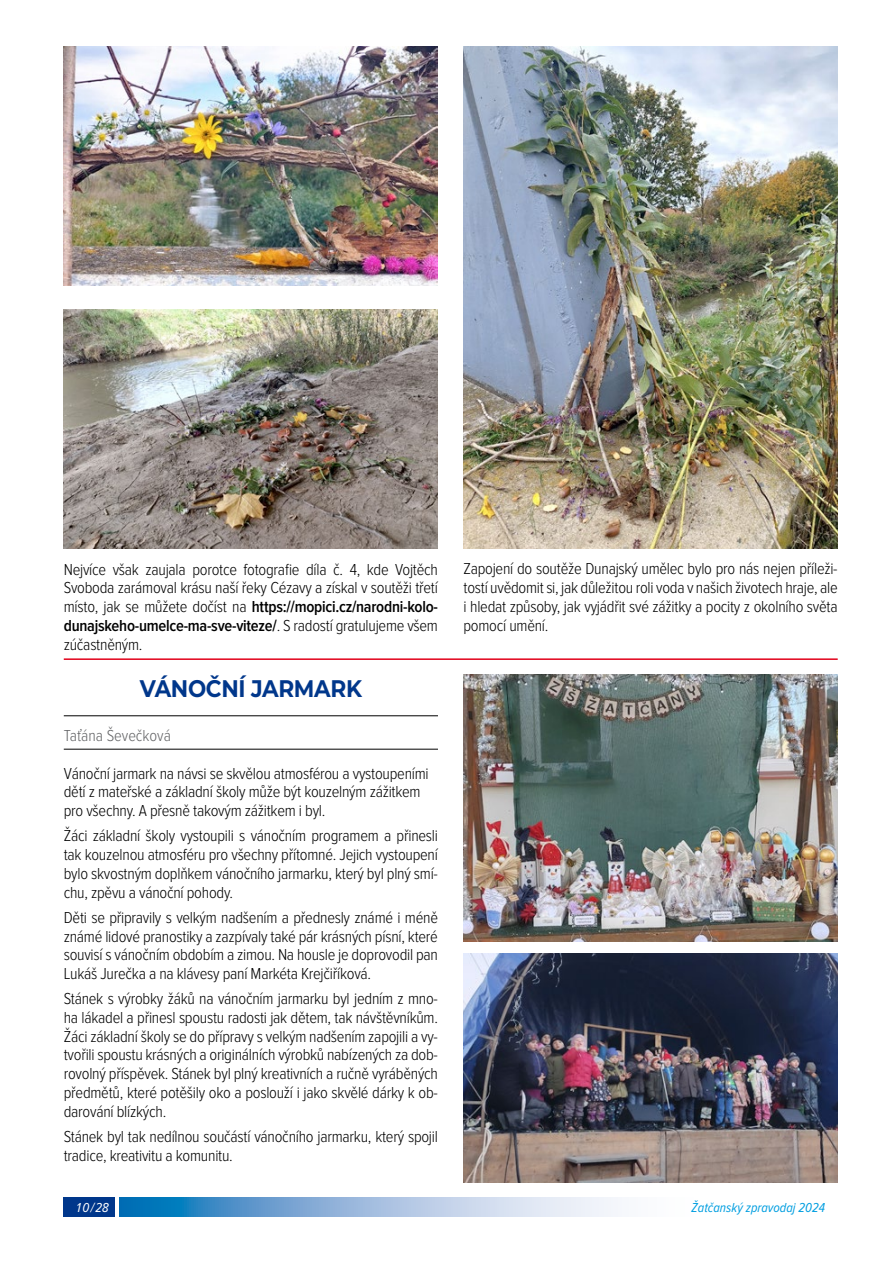
<style>
.page{position:relative;width:893px;height:1263px;background:#fff}
.page>*{position:absolute;margin:0;border:0;box-sizing:border-box;transform-origin:0 0}
.t1{font:700 24px "Montserrat";letter-spacing:-.015em;color:#00378b;scale:.9 1}
.t2{font:300 16.5px/18.8px "Proxima Nova Cond";letter-spacing:-.015em;color:#000;text-align:justify}
.t3{font:300 16.5px "Proxima Nova Cond";color:#646567}
.t4{font:italic 13.5px "Proxima Nova Cond";color:#009ee0}
.t5{font:italic 13.5px "Proxima Nova Cond";color:#fff}
.s1{font-weight:600}
</style>
<div class="page">
<div style="left:64px;top:1197px;width:51px;height:19px;background:#00378b"></div>
<svg style="left:119px;top:1197px;width:499px;height:19px"></svg>
<hr style="left:64px;top:715px;width:374px;height:1px;background:#000">
<hr style="left:64px;top:749px;width:374px;height:1px;background:#000">
<img style="left:64px;top:47px;width:374px;height:239px">
<img style="left:463px;top:47px;width:375px;height:502px">
<img style="left:64px;top:310px;width:374px;height:239px">
<img style="left:463px;top:674px;width:375px;height:267px">
<img style="left:463px;top:953px;width:375px;height:229px">
<hr style="left:64px;top:658px;width:774px;height:2px;background:#e2001a">
<p class="t2" style="left:64px;top:560px;width:376px">Nejvíce však zaujala porotce fotografie díla č. 4, kde Vojtěch Svoboda zarámoval krásu naší řeky Cézavy a získal v soutěži třetí místo, jak se můžete dočíst na <span class="s1">https://mopici.cz/narodni-kolo&shy;dunajskeho-umelce-ma-sve-viteze/</span>. S radostí gratulujeme všem zúčastněným.</p>
<p class="t2" style="left:463px;top:560px;width:376px">Zapojení do soutěže Dunajský umělec bylo pro nás nejen příleži&shy;tostí uvědomit si, jak důležitou roli voda v našich životech hraje, ale i hledat způsoby, jak vyjádřit své zážitky a pocity z okolního světa pomocí umění.</p>
<p class="t1" style="left:140px;top:671px;width:248px">VÁNOČNÍ JARMARK</p>
<p class="t3" style="left:64px;top:728px;width:109px">Taťána Ševečková</p>
<p class="t2" style="left:64px;top:764px;width:366px;text-align:left">Vánoční jarmark na návsi se skvělou atmosférou a vystoupeními dětí z mateřské a základní školy může být kouzelným zážitkem pro všechny. A přesně takovým zážitkem i byl.</p>
<p class="t2" style="left:64px;top:827px;width:376px">Žáci základní školy vystoupili s vánočním programem a přinesli tak kouzelnou atmosféru pro všechny přítomné. Jejich vystoupení bylo skvostným doplňkem vánočního jarmarku, který byl plný smí&shy;chu, zpěvu a vánoční pohody.</p>
<p class="t2" style="left:64px;top:908px;width:376px">Děti se připravily s velkým nadšením a přednesly známé i méně známé lidové pranostiky a zazpívaly také pár krásných písní, které souvisí s vánočním obdobím a zimou. Na housle je doprovodil pan Lukáš Jurečka a na klávesy paní Markéta Krejčiříková.</p>
<p class="t2" style="left:64px;top:990px;width:376px">Stánek s výrobky žáků na vánočním jarmarku byl jedním z mno&shy;ha lákadel a přinesl spoustu radosti jak dětem, tak návštěvníkům.<br>Žáci základní školy se do přípravy s velkým nadšením zapojili a vy&shy;tvořili spoustu krásných a originálních výrobků nabízených za dob&shy;rovolný příspěvek. Stánek byl plný kreativních a ručně vyráběných předmětů, které potěšily oko a poslouží i jako skvělé dárky k ob&shy;darování blízkých.</p>
<p class="t2" style="left:64px;top:1127px;width:376px">Stánek byl tak nedílnou součástí vánočního jarmarku, který spojil tradice, kreativitu a komunitu.</p>
<p class="t5" style="left:77px;top:1201px;width:34px">10/28</p>
<p class="t4" style="left:692px;top:1201px;width:135px">Žatčanský zpravodaj 2024</p>
</div>
